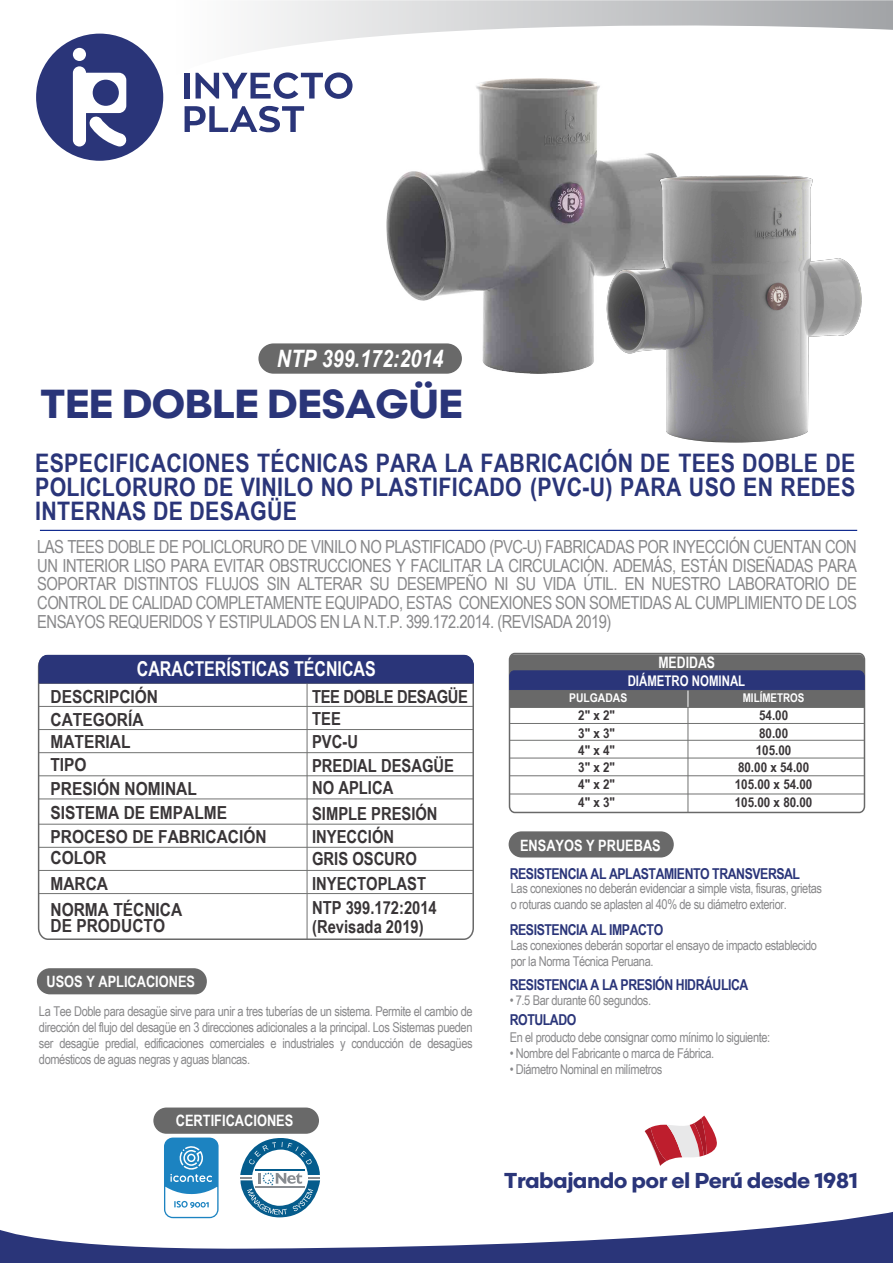
<style>
.page{position:relative;width:893px;height:1263px;background:#fff}
.page>*{position:absolute;margin:0;border:0;box-sizing:border-box;transform-origin:0 0}
.t1{font:700 40.5px "Scandia Web";letter-spacing:-.03em;color:#2a3579}
.t2{font:700 25.5px/24px "Arial Narrow";letter-spacing:.01em;color:#2a3579;text-align:justify}
.t3{font:italic 700 24px "Arial Narrow";color:#fff}
.t4{font:700 21.6px "Scandia Web";letter-spacing:-.03em;color:#2a3579}
.t5{font:700 20.55px "Arial Narrow";color:#fff;scale:.95 1}
.t6{font:18px/18.6px "Arial Narrow";letter-spacing:-.03em;color:#88888a;text-align:justify}
.t7{font:700 18px/23px "Arial Narrow";color:#393537}
.t8{font:700 18px/23.1px "Arial Narrow";color:#393537;scale:1.05 1}
.t9{font:700 15.75px "Arial Narrow";color:#fff;scale:.95 1}
.t10{font:700 15.6px "Arial Narrow";color:#fff}
.t11{font:700 15px "Arial Narrow";letter-spacing:-.03em;color:#2a3579}
.t12{font:700 14.7px "Arial Narrow";color:#fff;scale:.95 1}
.t13{font:13.5px/16.2px "Arial Narrow";letter-spacing:-.03em;color:#88888a}
.t14{font:700 13.5px/17.2px "Arial Narrow";color:#393537;text-align:justify;scale:1.05 1}
.t15{font:700 12px "Arial Narrow";color:#fff}
.t16{font:700 12px "Arial Narrow";color:#fff;scale:1.05 1}
</style>
<div class="page">
<img style="left:386px;top:79px;width:150px;height:294px">
<svg style="left:184px;top:0;width:709px;height:79px"></svg>
<hr style="left:40px;top:530px;width:817px;height:1px;background:#001c88">
<div style="left:185px;top:73px;width:5px;height:26px;background:#2a3579"></div>
<svg style="left:196px;top:72px;width:157px;height:27px"></svg>
<svg style="left:185px;top:106px;width:119px;height:26px"></svg>
<svg style="left:36px;top:34px;width:127px;height:127px"></svg>
<div style="left:93px;top:80px;width:26px;height:26px;background:#2a3579;border-radius:50%"></div>
<svg style="left:0;top:1212px;width:893px;height:51px"></svg>
<div style="left:258px;top:343px;width:204px;height:31px;background:#696969;border-radius:15px"></div>
<svg style="left:37px;top:666px;width:437px;height:274px"></svg>
<hr style="left:307px;top:683px;width:1px;height:256px;background:#717271">
<svg style="left:38px;top:654px;width:436px;height:30px;background:#323c7d"></svg>
<div style="left:37px;top:968px;width:170px;height:26px;background:#696969;border-radius:13px"></div>
<svg style="left:164px;top:1137px;width:55px;height:81px"></svg>
<svg style="left:240px;top:1138px;width:80px;height:79px"></svg>
<div style="left:153px;top:1107px;width:166px;height:27px;background:#696969;border-radius:13px"></div>
<div style="left:509px;top:831px;width:165px;height:26px;background:#696969;border-radius:13px"></div>
<svg style="left:645px;top:1115px;width:72px;height:51px"></svg>
<svg style="left:508px;top:652px;width:358px;height:162px"></svg>
<hr style="left:510px;top:723px;width:354px;height:1px;background:#717271">
<hr style="left:688px;top:708px;width:1px;height:104px;background:#717271">
<svg style="left:509px;top:654px;width:356px;height:54px;background:#52566f"></svg>
<hr style="left:510px;top:740px;width:354px;height:1px;background:#717271">
<hr style="left:510px;top:758px;width:354px;height:1px;background:#717271">
<hr style="left:510px;top:775px;width:354px;height:1px;background:#717271">
<hr style="left:510px;top:793px;width:354px;height:1px;background:#717271">
<img style="left:536px;top:65px;width:357px;height:378px">
<h3 class="t3" style="left:277px;top:340px;width:168px">NTP 399.172:2014</h3>
<h1 class="t1" style="left:40px;top:381px;width:425px">TEE DOBLE DESAGÜE</h1>
<h2 class="t2" style="left:35px;top:450px;width:822px">ESPECIFICACIONES TÉCNICAS PARA LA FABRICACIÓN DE TEES DOBLE DE POLICLORURO DE VINILO NO PLASTIFICADO (PVC-U) PARA USO EN REDES INTERNAS DE DESAGÜE</h2>
<p class="t6" style="left:37px;top:537px;width:821px">LAS TEES DOBLE DE POLICLORURO DE VINILO NO PLASTIFICADO (PVC-U) FABRICADAS POR INYECCIÓN CUENTAN CON UN INTERIOR LISO PARA EVITAR OBSTRUCCIONES Y FACILITAR LA CIRCULACIÓN. ADEMÁS, ESTÁN DISEÑADAS PARA SOPORTAR DISTINTOS FLUJOS SIN ALTERAR SU DESEMPEÑO NI SU VIDA ÚTIL. EN NUESTRO LABORATORIO DE CONTROL DE CALIDAD COMPLETAMENTE EQUIPADO, ESTAS CONEXIONES SON SOMETIDAS AL CUMPLIMIENTO DE LOS ENSAYOS REQUERIDOS Y ESTIPULADOS EN LA N.T.P. 399.172.2014. (REVISADA 2019)</p>
<h3 class="t5" style="left:137px;top:654px;width:253px">CARACTERÍSTICAS TÉCNICAS</h3>
<h3 class="t8" style="left:50px;top:684px;width:207px">DESCRIPCIÓN<br>CATEGORÍA<br>MATERIAL<br>TIPO<br>PRESIÓN NOMINAL<br>SISTEMA DE EMPALME<br>PROCESO DE FABRICACIÓN<br>COLOR</h3>
<h3 class="t8" style="left:50px;top:869px;width:127px;line-height:26.1px">MARCA<br>NORMA TÉCNICA</h3>
<h3 class="t8" style="left:50px;top:913px;width:111px">DE PRODUCTO</h3>
<h3 class="t7" style="left:312px;top:684px;width:157px">TEE DOBLE DESAGÜE<br>TEE<br>PVC-U<br>PREDIAL DESAGÜE<br>NO APLICA</h3>
<h3 class="t7" style="left:312px;top:801px;width:127px;line-height:22.5px">SIMPLE PRESIÓN<br>INYECCIÓN<br>GRIS OSCURO</h3>
<h3 class="t7" style="left:312px;top:871px;width:126px;line-height:23.7px">INYECTOPLAST<br>NTP 399.172:2014</h3>
<h3 class="t7" style="left:312px;top:914px;width:113px">(Revisada 2019)</h3>
<p class="t10" style="left:47px;top:969px;width:150px">USOS Y APLICACIONES</p>
<p class="t13" style="left:39px;top:1002px;width:435px;text-align:justify">La Tee Doble para desagüe sirve para unir a tres tuberías de un sistema. Permite el cambio de dirección del flujo del desagüe en 3 direcciones adicionales a la principal. Los Sistemas pueden ser desagüe predial, edificaciones comerciales e industriales y conducción de desagües domésticos de aguas negras y aguas blancas.</p>
<p class="t10" style="left:176px;top:1109px;width:119px">CERTIFICACIONES</p>
<p class="t9" style="left:658px;top:650px;width:61px">MEDIDAS</p>
<p class="t12" style="left:628px;top:670px;width:125px">DIÁMETRO NOMINAL</p>
<p class="t15" style="left:743px;top:688px;width:63px">MILÍMETROS</p>
<p class="t16" style="left:569px;top:689px;width:57px">PULGADAS</p>
<p class="t14" style="left:578px;top:706px;width:37px">2" x 2" 3" x 3" 4" x 4" 3" x 2" 4" x 2" 4" x 3"</p>
<p class="t14" style="left:735px;top:706px;width:75px;text-align:center">54.00<br>80.00<br>105.00<br>80.00 x 54.00<br>105.00 x 54.00<br>105.00 x 80.00</p>
<p class="t10" style="left:520px;top:833px;width:142px">ENSAYOS Y PRUEBAS</p>
<p class="t13" style="left:511px;top:879px;width:313px">Las conexiones no deberán evidenciar a simple vista, fisuras, grietas o roturas cuando se aplasten al 40% de su diámetro exterior.</p>
<p class="t13" style="left:511px;top:937px;width:308px">Las conexiones deberán soportar el ensayo de impacto establecido por la Norma Técnica Peruana.</p>
<p class="t11" style="left:510px;top:862px;width:292px">RESISTENCIA AL APLASTAMIENTO TRANSVERSAL</p>
<p class="t11" style="left:510px;top:918px;width:155px">RESISTENCIA AL IMPACTO</p>
<p class="t11" style="left:510px;top:973px;width:240px">RESISTENCIA A LA PRESIÓN HIDRÁULICA</p>
<p class="t13" style="left:510px;top:991px;width:143px">• 7.5 Bar durante 60 segundos.</p>
<p class="t11" style="left:510px;top:1009px;width:68px">ROTULADO</p>
<p class="t13" style="left:510px;top:1028px;width:262px">En el producto debe consignar como mínimo lo siguiente:</p>
<p class="t13" style="left:510px;top:1044px;width:206px">• Nombre del Fabricante o marca de Fábrica.</p>
<p class="t13" style="left:510px;top:1060px;width:154px">• Diámetro Nominal en milímetros</p>
<h3 class="t4" style="left:504px;top:1168px;width:356px">Trabajando por el Perú desde 1981</h3>
</div>
